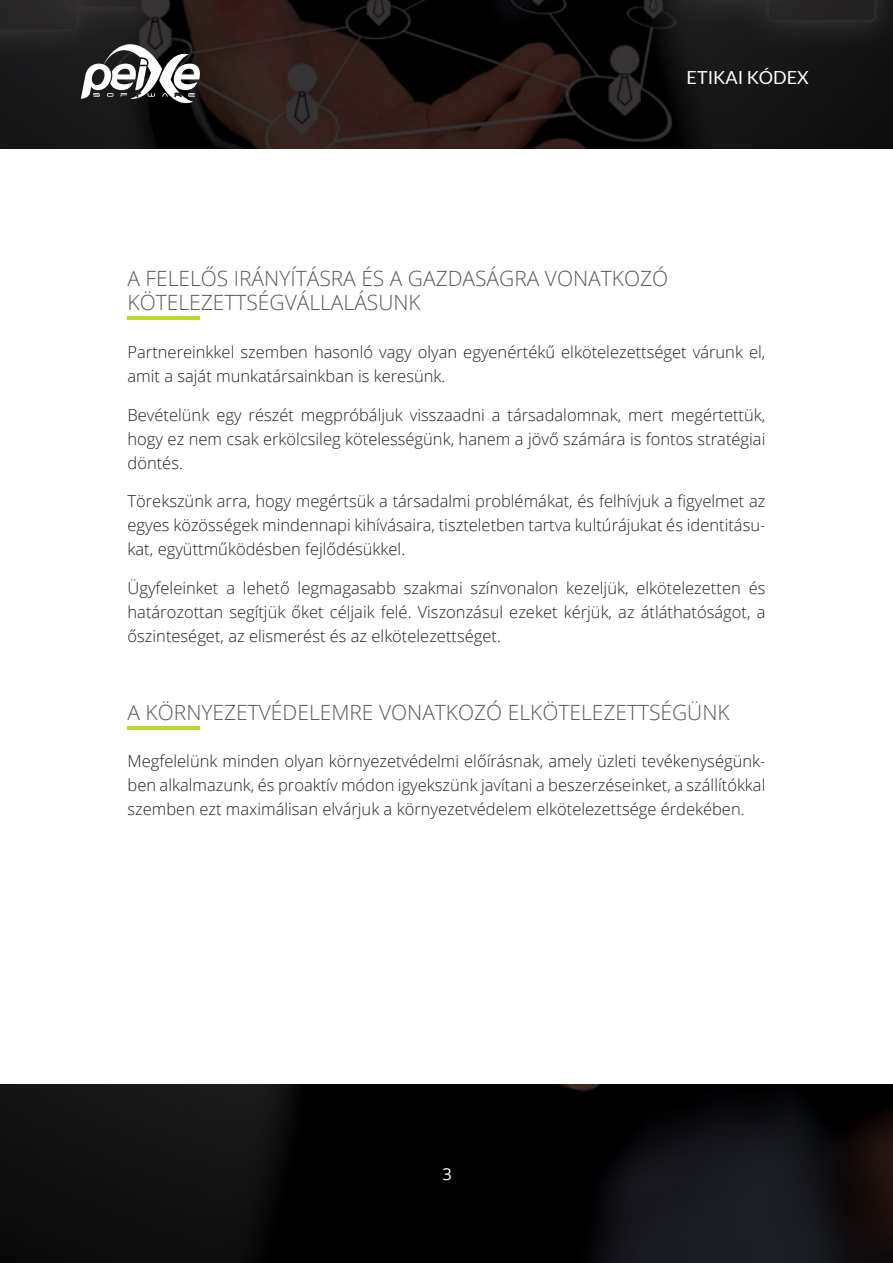
<style>
.page{position:relative;width:893px;height:1263px;background:#fff}
.page>*{position:absolute;margin:0;border:0;box-sizing:border-box;transform-origin:0 0}
.t1{font:300 21px/24px "Open Sans";color:#57585a}
.t2{font:18px "Lato";color:#fff}
.t3{font:300 16.5px/24px "Open Sans";color:#231f20;text-align:justify}
.t4{font:16.5px "Open Sans";color:#fff}
</style>
<div class="page">
<svg style="left:0;top:1084px;width:893px;height:179px;background:#0b0a0c"></svg>
<svg style="left:0;top:0;width:893px;height:149px;background:#1c1515"></svg>
<svg style="left:81px;top:44px;width:119px;height:59px"></svg>
<hr style="left:128px;top:316px;width:72px;height:4px;background:#bed630">
<hr style="left:128px;top:726px;width:72px;height:3px;background:#bed630">
<p class="t2" style="left:687px;top:67px;width:124px">ETIKAI KÓDEX</p>
<p class="t1" style="left:128px;top:266px;width:542px">A FELELŐS IRÁNYÍTÁSRA ÉS A GAZDASÁGRA VONATKOZÓ<br>KÖTELEZETTSÉGVÁLLALÁSUNK</p>
<p class="t3" style="left:128px;top:339px;width:639px">Partnereinkkel szemben hasonló vagy olyan egyenértékű elkötelezettséget várunk el, amit a saját munkatársainkban is keresünk.</p>
<p class="t3" style="left:128px;top:402px;width:639px">Bevételünk egy részét megpróbáljuk visszaadni a társadalomnak, mert megértettük, hogy ez nem csak erkölcsileg kötelességünk, hanem a jövő számára is fontos stratégiai döntés.</p>
<p class="t3" style="left:128px;top:489px;width:639px">Törekszünk arra, hogy megértsük a társadalmi problémákat, és felhívjuk a figyelmet az egyes közösségek mindennapi kihívásaira, tiszteletben tartva kultúrájukat és identitásu&shy;kat, együttműködésben fejlődésükkel.</p>
<p class="t3" style="left:128px;top:576px;width:639px">Ügyfeleinket a lehető legmagasabb szakmai színvonalon kezeljük, elkötelezetten és határozottan segítjük őket céljaik felé. Viszonzásul ezeket kérjük, az átláthatóságot, a őszinteséget, az elismerést és az elkötelezettséget.</p>
<p class="t1" style="left:128px;top:700px;width:604px">A KÖRNYEZETVÉDELEMRE VONATKOZÓ ELKÖTELEZETTSÉGÜNK</p>
<p class="t3" style="left:128px;top:749px;width:639px">Megfelelünk minden olyan környezetvédelmi előírásnak, amely üzleti tevékenységünk&shy;ben alkalmazunk, és proaktív módon igyekszünk javítani a beszerzéseinket, a szállítókkal szemben ezt maximálisan elvárjuk a környezetvédelem elkötelezettsége érdekében.</p>
<p class="t4" style="left:442px;top:1163px;width:11px">3</p>
</div>
